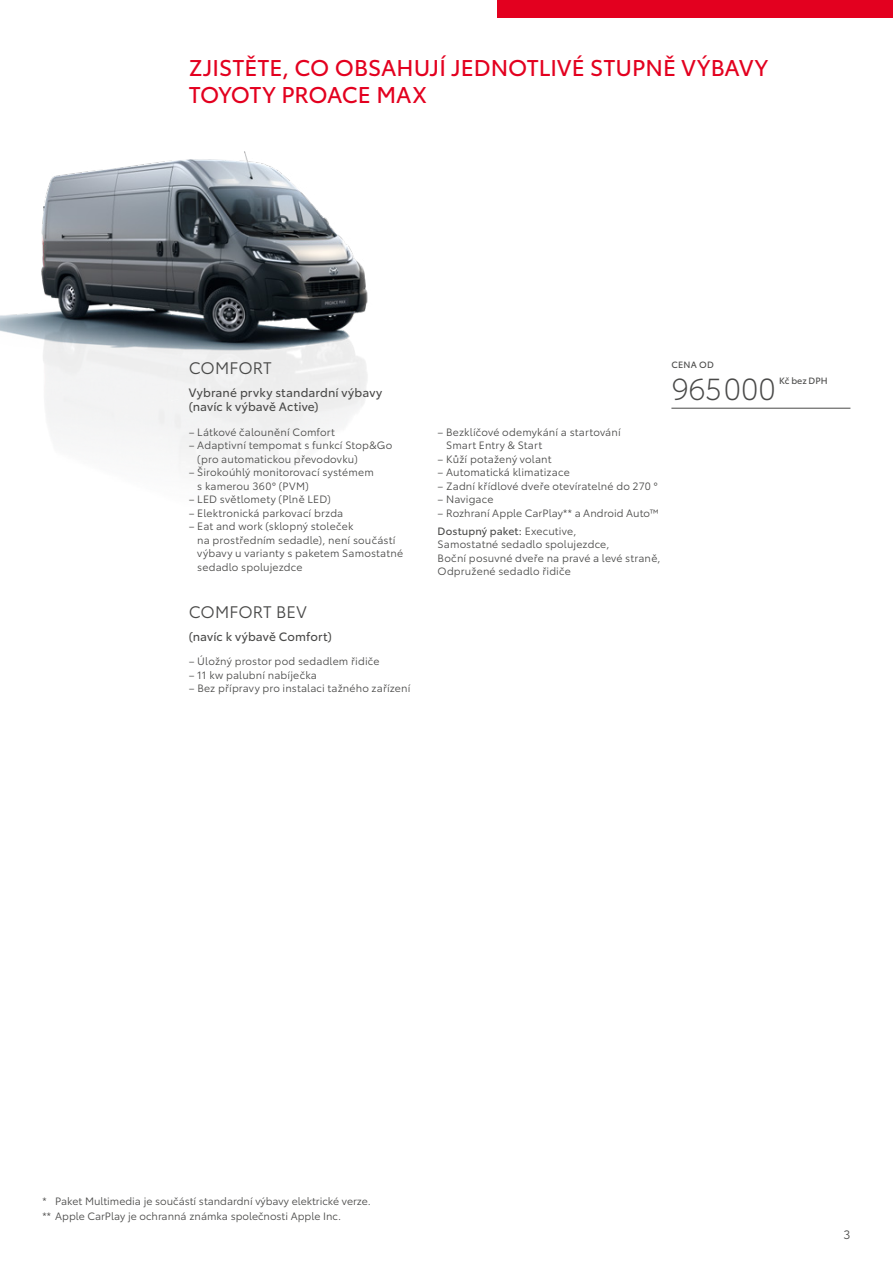
<style>
.page{position:relative;width:893px;height:1263px;background:#fff}
.page>*{position:absolute;margin:0;border:0;box-sizing:border-box;transform-origin:0 0}
.t1{font:300 30px "Toyota Type";color:#494948}
.t2{font:22.5px/27px "Toyota Type";color:#e3001f}
.t3{font:16.5px "Toyota Type";letter-spacing:.01em;color:#494948}
.t4{font:12px/14.4px "Toyota Type";letter-spacing:.01em;color:#494948}
.t5{font:12px "Toyota Type";color:#494948}
.t6{font:10.5px/13.5px "Toyota Type";letter-spacing:.01em;color:#494948}
.t7{font:9px "Toyota Type";letter-spacing:.005em;color:#494948}
.s1{font-style:inherit}
</style>
<div class="page">
<img style="left:0;top:151px;width:368px;height:315px">
<div style="left:497px;top:0;width:396px;height:17px;background:#e3001f"></div>
<hr style="left:671px;top:408px;width:179px;height:1px;background:#494948">
<h2 class="t2" style="left:189px;top:53px;width:581px">ZJISTĚTE, CO OBSAHUJÍ JEDNOTLIVÉ STUPNĚ VÝBAVY<br>TOYOTY PROACE MAX</h2>
<h3 class="t3" style="left:189px;top:356px;width:85px">COMFORT</h3>
<p class="t4" style="left:189px;top:384px;width:195px">Vybrané prvky standardní výbavy (navíc k výbavě Active)</p>
<p class="t6" style="left:189px;top:424px;width:148px">– Látkové čalounění Comfort</p>
<p class="t6" style="left:197px;top:438px;width:197px;text-indent:-9px">– Adaptivní tempomat s funkcí Stop&amp;Go (pro automatickou převodovku)</p>
<p class="t6" style="left:197px;top:465px;width:178px;text-indent:-9px">– Širokoúhlý monitorovací systémem s kamerou 360° (PVM)</p>
<p class="t6" style="left:189px;top:492px;width:143px">– LED světlomety (Plně LED)</p>
<p class="t6" style="left:189px;top:505px;width:156px">– Elektronická parkovací brzda</p>
<p class="t6" style="left:197px;top:519px;width:207px;text-indent:-9px">– Eat and work (sklopný stoleček<br>na prostředním sedadle), není součástí výbavy u varianty s paketem Samostatné sedadlo spolujezdce</p>
<h3 class="t3" style="left:189px;top:600px;width:119px">COMFORT BEV</h3>
<p class="t4" style="left:189px;top:628px;width:145px">(navíc k výbavě Comfort)</p>
<p class="t6" style="left:189px;top:654px;width:192px">– Úložný prostor pod sedadlem řidiče</p>
<p class="t6" style="left:189px;top:668px;width:130px">– 11 kw palubní nabíječka</p>
<p class="t6" style="left:189px;top:681px;width:223px">– Bez přípravy pro instalaci tažného zařízení</p>
<p class="t6" style="left:446px;top:424px;width:176px;text-indent:-9px">– Bezklíčové odemykání a startování<br>Smart Entry &amp; Start</p>
<p class="t6" style="left:438px;top:451px;width:115px">– Kůží potažený volant</p>
<p class="t6" style="left:438px;top:465px;width:134px">– Automatická klimatizace</p>
<p class="t6" style="left:438px;top:478px;width:222px">– Zadní křídlové dveře otevíratelné do 270 °</p>
<p class="t6" style="left:438px;top:492px;width:57px">– Navigace</p>
<p class="t6" style="left:438px;top:503px;width:223px;line-height:17.7px">– Rozhraní Apple CarPlay** a Android Auto™<br><span class="s1">Dostupný paket:</span> Executive,</p>
<p class="t6" style="left:438px;top:537px;width:224px">Samostatné sedadlo spolujezdce,<br>Boční posuvné dveře na pravé a levé straně,<br>Odpružené sedadlo řidiče</p>
<p class="t7" style="left:671px;top:358px;width:44px">CENA OD</p>
<h1 class="t1" style="left:671px;top:367px;width:106px">965000</h1>
<p class="t7" style="left:779px;top:374px;width:50px">Kč bez DPH</p>
<p class="t6" style="left:43px;top:1193px;width:330px;line-height:15px">* Paket Multimedia je součástí standardní výbavy elektrické verze. ** Apple CarPlay je ochranná známka společnosti Apple Inc.</p>
<p class="t5" style="left:843px;top:1226px;width:8px">3</p>
</div>
